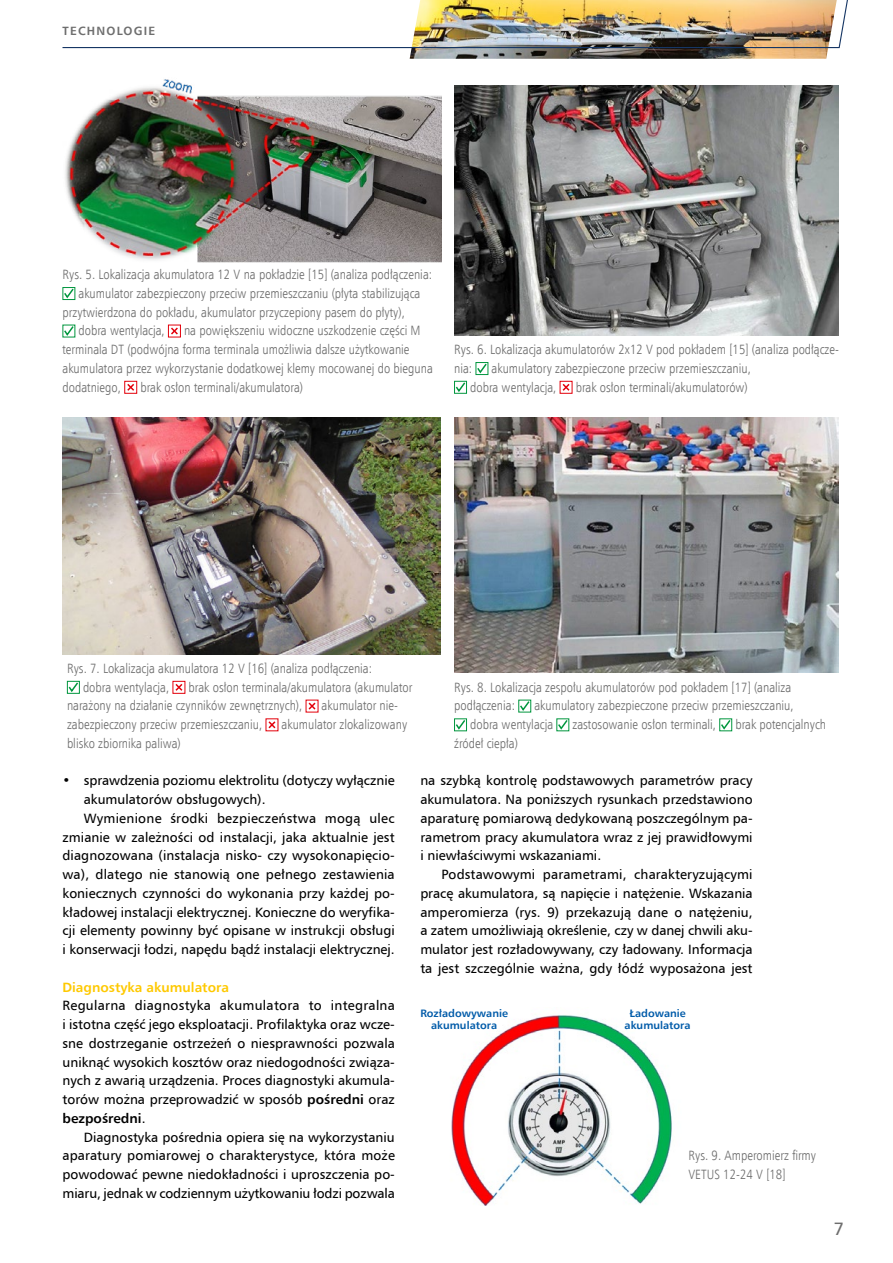
<style>
.page{position:relative;width:893px;height:1263px;background:#fff}
.page>*{position:absolute;margin:0;border:0;box-sizing:border-box;transform-origin:0 0}
.t1{font:18px "Humnst 777 EU";color:#6e6e6e}
.t2{font:13.5px/18.8px "Humnst 777 EU";color:#000;text-align:justify}
.t3{font:13.5px/18.8px "Humnst 777 Lt Cn EU";color:#6e6e6e}
.t4{font:13.5px "Humnst 777 EU";letter-spacing:.02em;color:#000}
.t5{font:700 13.5px "Humnst 777 EU";color:#fec900}
.t6{font:700 12px "Humnst 777 EU";letter-spacing:.1em;color:#6e6e6e}
.t7{font:700 10.8px/12px "Humnst 777 EU";color:#005ba9;text-align:center}
.s1{font-weight:700}
</style>
<div class="page">
<img style="left:410px;top:49px;width:418px;height:10px">
<img style="left:451px;top:1015px;width:221px;height:190px">
<img style="left:65px;top:79px;width:376px;height:184px">
<img style="left:454px;top:85px;width:385px;height:250px">
<svg style="left:63px;top:287px;width:12px;height:13px"></svg>
<svg style="left:63px;top:324px;width:12px;height:13px"></svg>
<div style="left:168px;top:325px;width:13px;height:12px;border:1px solid #e3000b"></div>
<svg style="left:169px;top:326px;width:10px;height:10px"></svg>
<div style="left:124px;top:381px;width:13px;height:13px;border:1px solid #e3000b"></div>
<svg style="left:126px;top:382px;width:10px;height:10px"></svg>
<svg style="left:476px;top:362px;width:12px;height:13px"></svg>
<div style="left:454px;top:381px;width:13px;height:13px;border:1px solid #00963e"></div>
<svg style="left:454px;top:381px;width:13px;height:12px"></svg>
<div style="left:560px;top:381px;width:12px;height:13px;border:1px solid #e3000b"></div>
<svg style="left:561px;top:382px;width:10px;height:10px"></svg>
<img style="left:63px;top:418px;width:378px;height:236px">
<div style="left:67px;top:681px;width:13px;height:13px;border:1px solid #00963e"></div>
<svg style="left:67px;top:681px;width:13px;height:12px"></svg>
<div style="left:173px;top:681px;width:12px;height:13px;border:1px solid #e3000b"></div>
<svg style="left:174px;top:682px;width:10px;height:10px"></svg>
<svg style="left:308px;top:702px;width:8px;height:8px"></svg>
<svg style="left:268px;top:721px;width:8px;height:8px"></svg>
<img style="left:454px;top:418px;width:385px;height:255px">
<svg style="left:518px;top:699px;width:13px;height:13px"></svg>
<svg style="left:454px;top:718px;width:13px;height:13px"></svg>
<svg style="left:557px;top:718px;width:12px;height:13px"></svg>
<svg style="left:719px;top:718px;width:13px;height:13px"></svg>
<img style="left:62px;top:0;width:786px;height:49px">
<p class="t6" style="left:63px;top:24px;width:94px">TECHNOLOGIE</p>
<p class="t3" style="left:63px;top:265px;width:371px">Rys. 5. Lokalizacja akumulatora 12 V na pokładzie [15] (analiza podłączenia:</p>
<p class="t3" style="left:78px;top:284px;width:343px">akumulator zabezpieczony przeciw przemieszczaniu (płyta stabilizująca</p>
<p class="t3" style="left:63px;top:302px;width:344px">przytwierdzona do pokładu, akumulator przyczepiony pasem do płyty),</p>
<p class="t3" style="left:78px;top:321px;width:88px">dobra wentylacja,</p>
<p class="t3" style="left:62px;top:321px;width:372px;text-indent:122px">na powiększeniu widoczne uszkodzenie części M terminala DT (podwójna forma terminala umożliwia dalsze użytkowanie akumulatora przez wykorzystanie dodatkowej klemy mocowanej do bieguna dodatniego,</p>
<p class="t3" style="left:140px;top:377px;width:164px">brak osłon terminali/akumulatora)</p>
<p class="t3" style="left:454px;top:340px;width:386px">Rys. 6. Lokalizacja akumulatorów 2x12 V pod pokładem [15] (analiza podłącze&shy;nia:</p>
<p class="t3" style="left:470px;top:359px;width:282px;text-indent:21px">akumulatory zabezpieczone przeciw przemieszczaniu, dobra wentylacja,</p>
<p class="t3" style="left:576px;top:377px;width:174px">brak osłon terminali/akumulatorów)</p>
<p class="t3" style="left:83px;top:659px;width:291px;text-indent:-16px">Rys. 7. Lokalizacja akumulatora 12 V [16] (analiza podłączenia: dobra wentylacja,</p>
<p class="t3" style="left:67px;top:677px;width:347px;text-indent:122px">brak osłon terminala/akumulatora (akumulator narażony na działanie czynników zewnętrznych),</p>
<p class="t3" style="left:322px;top:696px;width:78px">akumulator nie-</p>
<p class="t3" style="left:67px;top:715px;width:197px">zabezpieczony przeciw przemieszczaniu,</p>
<p class="t3" style="left:282px;top:715px;width:127px">akumulator zlokalizowany</p>
<p class="t3" style="left:67px;top:734px;width:115px">blisko zbiornika paliwa)</p>
<p class="t3" style="left:454px;top:677px;width:339px">Rys. 8. Lokalizacja zespołu akumulatorów pod pokładem [17] (analiza podłączenia:</p>
<p class="t3" style="left:470px;top:696px;width:325px;text-indent:64px">akumulatory zabezpieczone przeciw przemieszczaniu, dobra wentylacja</p>
<p class="t3" style="left:572px;top:715px;width:145px">zastosowanie osłon terminali,</p>
<p class="t3" style="left:735px;top:715px;width:92px">brak potencjalnych</p>
<p class="t3" style="left:454px;top:734px;width:65px">źródeł ciepła)</p>
<p class="t2" style="left:63px;top:771px;width:334px">• sprawdzenia poziomu elektrolitu (dotyczy wyłącznie</p>
<p class="t2" style="left:84px;top:790px;width:183px">akumulatorów obsługowych).</p>
<p class="t4" style="left:84px;top:810px;width:312px">Wymienione środki bezpieczeństwa mogą ulec</p>
<p class="t2" style="left:63px;top:827px;width:334px">zmianie w zależności od instalacji, jaka aktualnie jest</p>
<p class="t2" style="left:63px;top:846px;width:334px">diagnozowana (instalacja nisko- czy wysokonapięcio-</p>
<p class="t2" style="left:63px;top:865px;width:334px">wa), dlatego nie stanowią one pełnego zestawienia</p>
<p class="t2" style="left:63px;top:883px;width:334px">koniecznych czynności do wykonania przy każdej po-</p>
<p class="t2" style="left:63px;top:902px;width:334px">kładowej instalacji elektrycznej. Konieczne do weryfika-</p>
<p class="t2" style="left:63px;top:921px;width:334px">cji elementy powinny być opisane w instrukcji obsługi</p>
<p class="t2" style="left:63px;top:940px;width:334px">i konserwacji łodzi, napędu bądź instalacji elektrycznej.</p>
<p class="t5" style="left:63px;top:978px;width:168px">Diagnostyka akumulatora</p>
<p class="t2" style="left:63px;top:996px;width:334px">Regularna diagnostyka akumulatora to integralna i istotna część jego eksploatacji. Profilaktyka oraz wcze&shy;sne dostrzeganie ostrzeżeń o niesprawności pozwala uniknąć wysokich kosztów oraz niedogodności związa&shy;nych z awarią urządzenia. Proces diagnostyki akumula&shy;torów można przeprowadzić w sposób <span class="s1">pośredni</span> oraz <span class="s1">bezpośredni</span>.</p>
<p class="t2" style="left:63px;top:1127px;width:334px;text-indent:21px">Diagnostyka pośrednia opiera się na wykorzystaniu aparatury pomiarowej o charakterystyce, która może powodować pewne niedokładności i uproszczenia po&shy;miaru, jednak w codziennym użytkowaniu łodzi pozwala</p>
<p class="t2" style="left:420px;top:771px;width:334px">na szybką kontrolę podstawowych parametrów pracy akumulatora. Na poniższych rysunkach przedstawiono aparaturę pomiarową dedykowaną poszczególnym pa&shy;rametrom pracy akumulatora wraz z jej prawidłowymi i niewłaściwymi wskazaniami.</p>
<p class="t2" style="left:420px;top:865px;width:334px;text-indent:21px">Podstawowymi parametrami, charakteryzującymi pracę akumulatora, są napięcie i natężenie. Wskazania amperomierza (rys. 9) przekazują dane o natężeniu, a zatem umożliwiają określenie, czy w danej chwili aku&shy;mulator jest rozładowywany, czy ładowany. Informacja ta jest szczególnie ważna, gdy łódź wyposażona jest</p>
<p class="t7" style="left:420px;top:1007px;width:89px">Rozładowywanie akumulatora</p>
<p class="t7" style="left:625px;top:1007px;width:67px">Ładowanie akumulatora</p>
<p class="t3" style="left:688px;top:1146px;width:129px">Rys. 9. Amperomierz firmy<br>VETUS 12-24 V [18]</p>
<h1 class="t1" style="left:834px;top:1218px;width:12px">7</h1>
</div>
